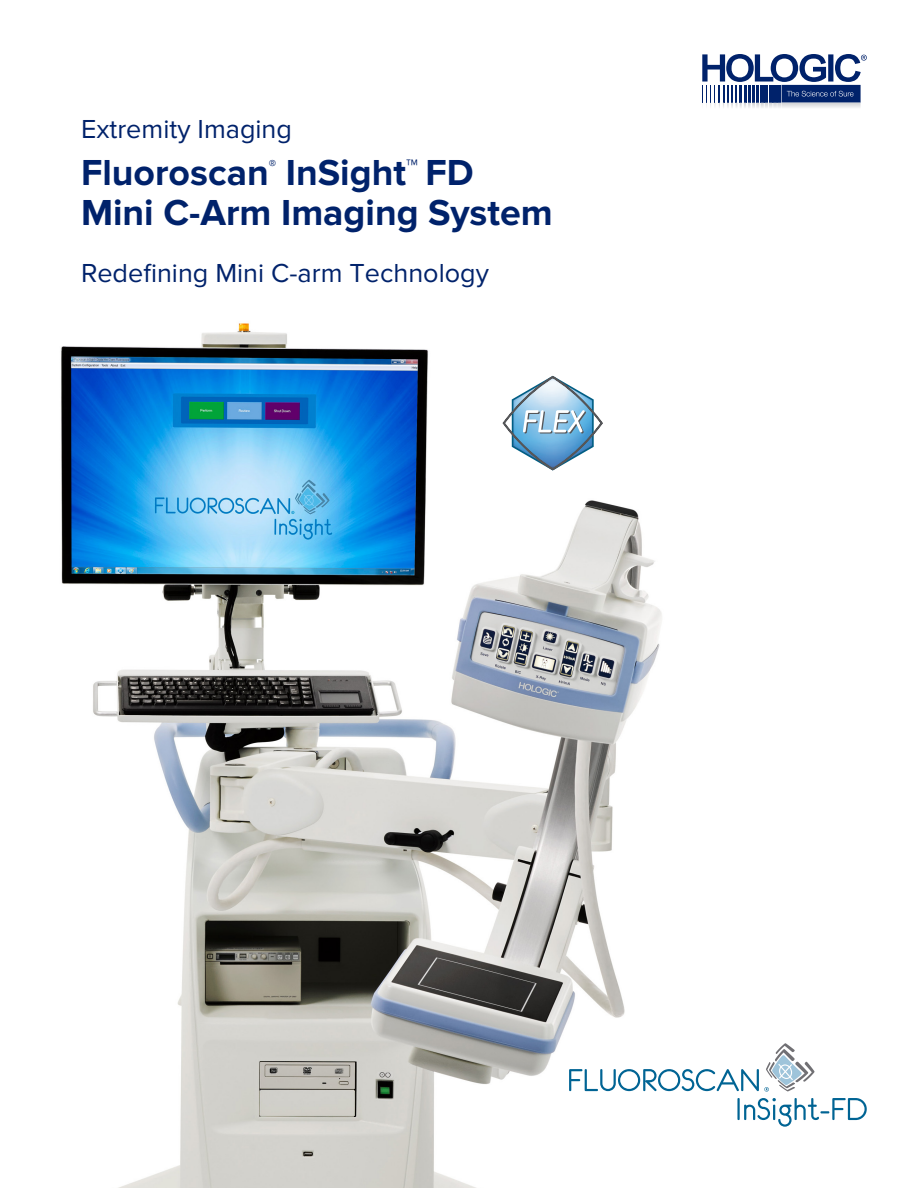
<style>
.page{position:relative;width:918px;height:1188px;background:#fff}
.page>*{position:absolute;margin:0;border:0;box-sizing:border-box;transform-origin:0 0}
.t1{font:700 37.5px/40.5px "Proxima Nova";color:#00226b}
.DC__Cover_Title{font:27px "Proxima Nova";color:#00226b}
.t2{font:700 15px "Proxima Nova";color:#00226b}
</style>
<div class="page">
<svg style="left:702px;top:54px;width:165px;height:54px"></svg>
<img style="left:61px;top:323px;width:601px;height:865px">
<hr style="left:737px;top:1098px;width:3px;height:22px;background:#006494">
<svg style="left:744px;top:1098px;width:123px;height:29px"></svg>
<svg style="left:569px;top:1043px;width:246px;height:49px"></svg>
<svg style="left:502px;top:376px;width:101px;height:94px"></svg>
<p class="DC__Cover_Title" style="left:81px;top:113px;width:213px">Extremity Imaging</p>
<p class="t1" style="left:81px;top:153px;width:189px">Fluoroscan</p>
<p class="t2" style="left:269px;top:156px;width:9px">®</p>
<p class="t1" style="left:81px;top:153px;width:473px;text-indent:205px">InSight<sup>™</sup> FD<br>Mini C-Arm Imaging System</p>
<p class="DC__Cover_Title" style="left:81px;top:258px;width:409px">Redefining Mini C-arm Technology</p>
</div>
